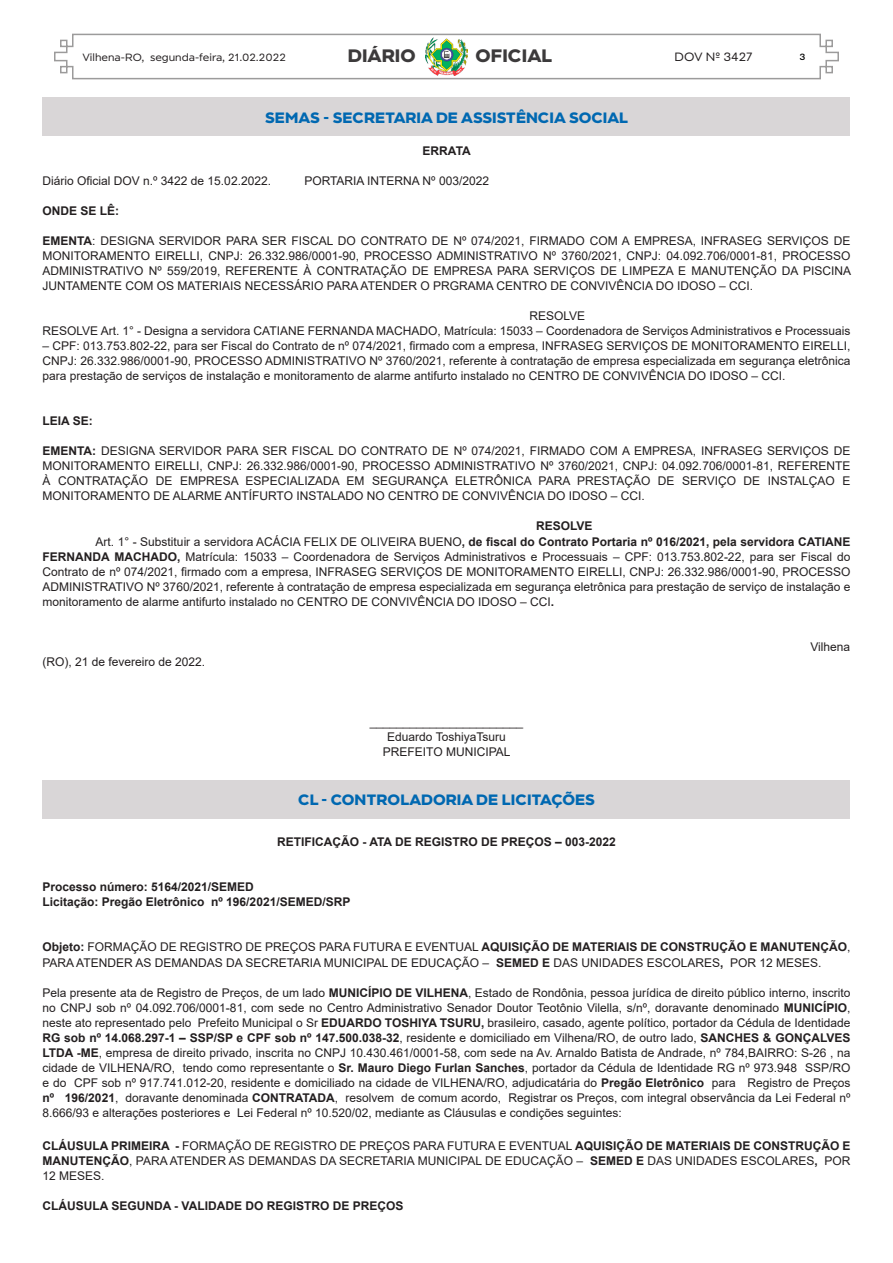
<style>
.page{position:relative;width:893px;height:1263px;background:#fff}
.page>*{position:absolute;margin:0;border:0;box-sizing:border-box;transform-origin:0 0}
.t1{font:700 18px "Modica";color:#3c3a3b}
.TÍTULO{font:700 15px "Modica";color:#0068b1}
.t2{font:12px/15px "Arial";color:#231f20;text-align:justify}
.Recuo_de_corpo_de_te{font:700 12px "Arial";color:#231f20}
.t3{font:12px "Modica";color:#231f20}
.t4{font:10.5px "Modica";color:#231f20}
.t5{font:500 9px "Modica";color:#000}
.s1{font-weight:700}
</style>
<div class="page">
<svg style="left:54px;top:33px;width:785px;height:47px"></svg>
<img style="left:425px;top:37px;width:42px;height:39px">
<div style="left:43px;top:98px;width:807px;height:38px;background:#d9d6d7"></div>
<div style="left:43px;top:780px;width:807px;height:38px;background:#d9d6d7"></div>
<p class="t4" style="left:82px;top:51px;width:205px">Vilhena-RO, segunda-feira, 21.02.2022</p>
<h1 class="t1" style="left:348px;top:44px;width:69px">DIÁRIO</h1>
<h1 class="t1" style="left:476px;top:44px;width:78px">OFICIAL</h1>
<p class="t3" style="left:675px;top:50px;width:80px">DOV Nº 3427</p>
<p class="t5" style="left:799px;top:51px;width:7px">3</p>
<p class="TÍTULO" style="left:265px;top:108px;width:23px">SEMA</p>
<p class="TÍTULO" style="left:310px;top:108px;width:65px">S - SECRETARIA</p>
<p class="TÍTULO" style="left:436px;top:108px;width:194px">DE ASSISTÊNCIA SOCIAL</p>
<p class="Recuo_de_corpo_de_te" style="left:423px;top:143px;width:50px">ERRATA</p>
<p class="t2" style="left:43px;top:174px;width:230px">Diário Oficial DOV n.º 3422 de 15.02.2022.</p>
<p class="t2" style="left:304px;top:174px;width:186px">PORTARIA INTERNA Nº 003/2022</p>
<p class="Recuo_de_corpo_de_te" style="left:43px;top:203px;width:78px">ONDE SE LÊ:</p>
<p class="t2" style="left:43px;top:234px;width:810px"><span class="s1">EMENTA</span>: DESIGNA SERVIDOR PARA SER FISCAL DO CONTRATO DE Nº 074/2021, FIRMADO COM A EMPRESA, INFRASEG SERVIÇOS DE MONITORAMENTO EIRELLI, CNPJ: 26.332.986/0001-90, PROCESSO ADMINISTRATIVO Nº 3760/2021, CNPJ: 04.092.706/0001-81, PROCESSO ADMINISTRATIVO Nº 559/2019, REFERENTE À CONTRATAÇÃO DE EMPRESA PARA SERVIÇOS DE LIMPEZA E MANUTENÇÃO DA PISCINA JUNTAMENTE COM OS MATERIAIS NECESSÁRIO PARA ATENDER O PRGRAMA CENTRO DE CONVIVÊNCIA DO IDOSO – CCI.</p>
<p class="t2" style="left:530px;top:309px;width:57px">RESOLVE</p>
<p class="t2" style="left:43px;top:324px;width:809px">RESOLVE Art. 1° - Designa a servidora CATIANE FERNANDA MACHADO, Matrícula: 15033 – Coordenadora de Serviços Administrativos e Processuais</p>
<p class="t2" style="left:43px;top:339px;width:809px">– CPF: 013.753.802-22, para ser Fiscal do Contrato de nº 074/2021, firmado com a empresa, INFRASEG SERVIÇOS DE MONITORAMENTO EIRELLI, CNPJ: 26.332.986/0001-90, PROCESSO ADMINISTRATIVO Nº 3760/2021, referente à contratação de empresa especializada em segurança eletrônica para prestação de serviços de instalação e monitoramento de alarme antifurto instalado no CENTRO DE CONVIVÊNCIA DO IDOSO – CCI.</p>
<p class="Recuo_de_corpo_de_te" style="left:43px;top:413px;width:52px">LEIA SE:</p>
<p class="t2" style="left:43px;top:444px;width:809px"><span class="s1">EMENTA:</span> DESIGNA SERVIDOR PARA SER FISCAL DO CONTRATO DE Nº 074/2021, FIRMADO COM A EMPRESA, INFRASEG SERVIÇOS DE MONITORAMENTO EIRELLI, CNPJ: 26.332.986/0001-90, PROCESSO ADMINISTRATIVO Nº 3760/2021, CNPJ: 04.092.706/0001-81, REFERENTE À CONTRATAÇÃO DE EMPRESA ESPECIALIZADA EM SEGURANÇA ELETRÔNICA PARA PRESTAÇÃO DE SERVIÇO DE INSTALÇAO E MONITORAMENTO DE ALARME ANTÍFURTO INSTALADO NO CENTRO DE CONVIVÊNCIA DO IDOSO – CCI.</p>
<p class="Recuo_de_corpo_de_te" style="left:536px;top:518px;width:58px">RESOLVE</p>
<p class="t2" style="left:43px;top:534px;width:809px;text-indent:53px">Art. 1° - Substituir a servidora ACÁCIA FELIX DE OLIVEIRA BUENO<span class="s1">, de fiscal do Contrato Portaria nº 016/2021, pela servidora CATIANE FERNANDA MACHADO,</span> Matrícula: 15033 – Coordenadora de Serviços Administrativos e Processuais – CPF: 013.753.802-22, para ser Fiscal do Contrato de nº 074/2021, firmado com a empresa, INFRASEG SERVIÇOS DE MONITORAMENTO EIRELLI, CNPJ: 26.332.986/0001-90, PROCESSO ADMINISTRATIVO Nº 3760/2021, referente à contratação de empresa especializada em segurança eletrônica para prestação de serviço de instalação e monitoramento de alarme antifurto instalado no CENTRO DE CONVIVÊNCIA DO IDOSO – CCI<span class="s1">.</span></p>
<p class="t2" style="left:810px;top:639px;width:41px">Vilhena</p>
<p class="t2" style="left:43px;top:654px;width:164px">(RO), 21 de fevereiro de 2022.</p>
<p class="t2" style="left:370px;top:714px;width:155px">_______________________</p>
<p class="t2" style="left:387px;top:729px;width:120px">Eduardo ToshiyaTsuru</p>
<p class="t2" style="left:383px;top:744px;width:129px">PREFEITO MUNICIPAL</p>
<p class="TÍTULO" style="left:298px;top:791px;width:297px">CL - CONTROLADORIA DE LICITAÇÕES</p>
<p class="Recuo_de_corpo_de_te" style="left:277px;top:834px;width:340px">RETIFICAÇÃO - ATA DE REGISTRO DE PREÇOS – 003-2022</p>
<p class="Recuo_de_corpo_de_te" style="left:43px;top:879px;width:213px">Processo número: 5164/2021/SEMED</p>
<p class="Recuo_de_corpo_de_te" style="left:43px;top:894px;width:309px">Licitação: Pregão Eletrônico nº 196/2021/SEMED/SRP</p>
<p class="t2" style="left:43px;top:940px;width:809px"><span class="s1">Objeto:</span> FORMAÇÃO DE REGISTRO DE PREÇOS PARA FUTURA E EVENTUAL <span class="s1">AQUISIÇÃO DE MATERIAIS DE CONSTRUÇÃO E MANUTENÇÃO</span>,<br>PARA ATENDER AS DEMANDAS DA SECRETARIA MUNICIPAL DE EDUCAÇÃO – <span class="s1">SEMED E</span> DAS UNIDADES ESCOLARES<span class="s1">,</span> POR 12 MESES.</p>
<p class="t2" style="left:43px;top:985px;width:809px">Pela presente ata de Registro de Preços, de um lado <span class="s1">MUNICÍPIO DE VILHENA</span>, Estado de Rondônia, pessoa jurídica de direito público interno, inscrito no CNPJ sob nº 04.092.706/0001-81, com sede no Centro Administrativo Senador Doutor Teotônio Vilella, s/nº, doravante denominado <span class="s1">MUNICÍPIO</span>, neste ato representado pelo Prefeito Municipal o Sr <span class="s1">EDUARDO TOSHIYA TSURU,</span> brasileiro, casado, agente político, portador da Cédula de Identidade <span class="s1">RG sob nº 14.068.297-1 – SSP/SP e CPF sob nº 147.500.038-32</span>, residente e domiciliado em Vilhena/RO, de outro lado, <span class="s1">SANCHES &amp; GONÇALVES LTDA -ME</span>, empresa de direito privado, inscrita no CNPJ 10.430.461/0001-58, com sede na Av. Arnaldo Batista de Andrade, nº 784,BAIRRO: S-26 , na cidade de VILHENA/RO, tendo como representante o <span class="s1">Sr. Mauro Diego Furlan Sanches</span>, portador da Cédula de Identidade RG nº 973.948 SSP/RO e do CPF sob nº 917.741.012-20, residente e domiciliado na cidade de VILHENA/RO, adjudicatária do <span class="s1">Pregão Eletrônico</span> para Registro de Preços <span class="s1">nº 196/2021</span>, doravante denominada <span class="s1">CONTRATADA</span>, resolvem de comum acordo, Registrar os Preços, com integral observância da Lei Federal nº 8.666/93 e alterações posteriores e Lei Federal nº 10.520/02, mediante as Cláusulas e condições seguintes:</p>
<p class="t2" style="left:43px;top:1138px;width:809px"><span class="s1">CLÁUSULA PRIMEIRA -</span> FORMAÇÃO DE REGISTRO DE PREÇOS PARA FUTURA E EVENTUAL <span class="s1">AQUISIÇÃO DE MATERIAIS DE CONSTRUÇÃO E MANUTENÇÃO</span>, PARA ATENDER AS DEMANDAS DA SECRETARIA MUNICIPAL DE EDUCAÇÃO – <span class="s1">SEMED E</span> DAS UNIDADES ESCOLARES<span class="s1">,</span> POR 12 MESES.</p>
<p class="Recuo_de_corpo_de_te" style="left:43px;top:1197px;width:362px">CLÁUSULA SEGUNDA - VALIDADE DO REGISTRO DE PREÇOS</p>
</div>
